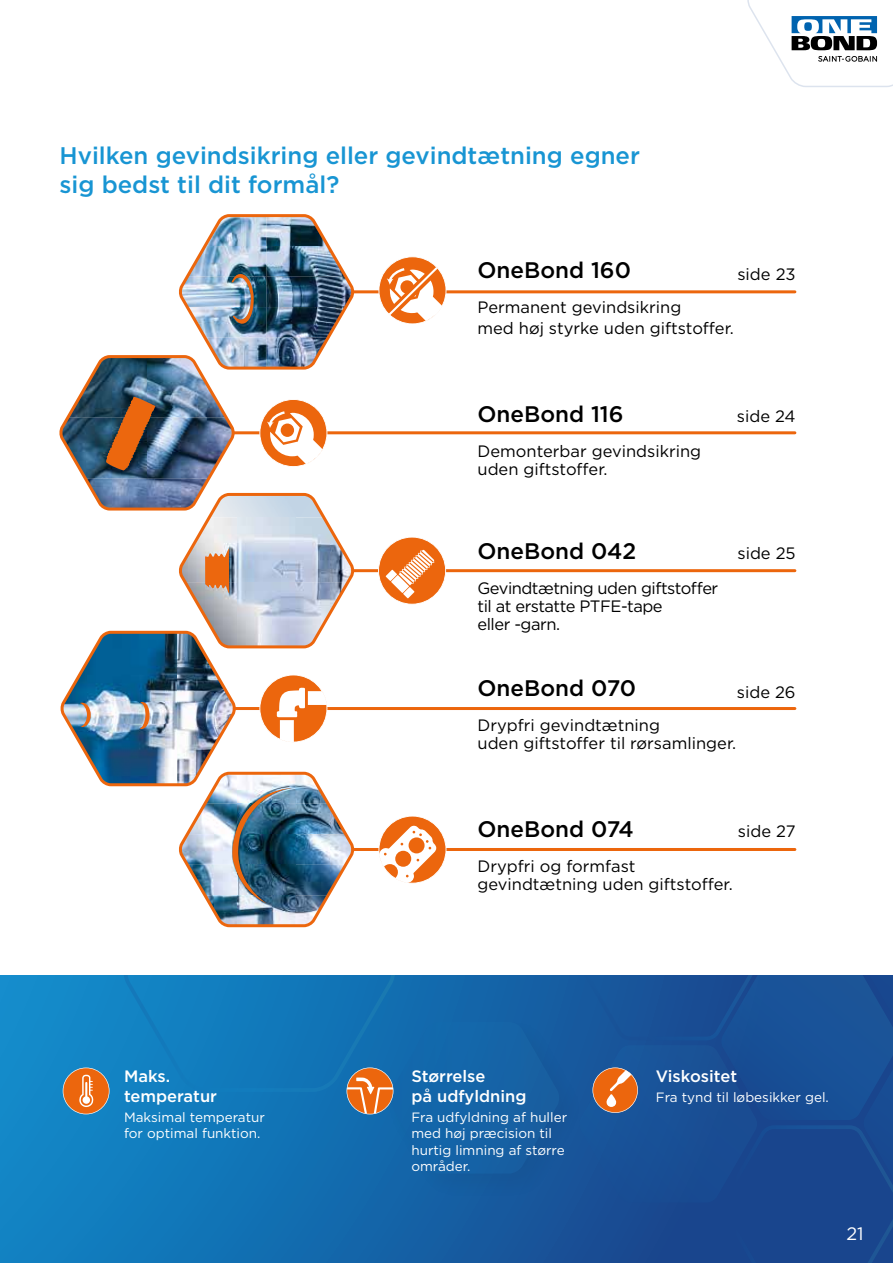
<style>
.page{position:relative;width:893px;height:1263px;background:#fff}
.page>*{position:absolute;margin:0;border:0;box-sizing:border-box;transform-origin:0 0}
.t1{font:500 24px/28.8px "Gotham";color:#1895d3}
.t2{font:500 22.5px "Gotham";color:#000}
.t3{font:18px "Gotham";color:#fff}
.t4{font:16.5px/18px "Gotham";color:#000}
.t5{font:16.5px/18px "Gotham";letter-spacing:-.03em;color:#000}
.t6{font:500 16.5px/19.8px "Gotham";color:#fff}
.t7{font:13.5px/16.2px "Gotham";color:#fff}
</style>
<div class="page">
<svg style="left:0;top:975px;width:577px;height:288px;background:#1376b8"></svg>
<img style="left:377px;top:1009px;width:200px;height:198px">
<svg style="left:747px;top:0;width:146px;height:87px"></svg>
<hr style="left:353px;top:290px;width:442px;height:3px;background:#ec660d">
<hr style="left:353px;top:569px;width:442px;height:3px;background:#ec660d">
<hr style="left:353px;top:848px;width:442px;height:3px;background:#ec660d">
<hr style="left:234px;top:431px;width:561px;height:3px;background:#ec660d">
<hr style="left:235px;top:707px;width:560px;height:3px;background:#ec660d">
<svg style="left:378px;top:256px;width:68px;height:68px"></svg>
<svg style="left:378px;top:816px;width:68px;height:68px"></svg>
<svg style="left:63px;top:1067px;width:46px;height:47px;background:#c07f52"></svg>
<svg style="left:122px;top:975px;width:438px;height:198px;background:#1770af"></svg>
<svg style="left:378px;top:537px;width:68px;height:68px"></svg>
<img style="left:59px;top:214px;width:298px;height:714px">
<svg style="left:577px;top:975px;width:316px;height:288px;background:#1c4d91"></svg>
<h1 class="t1" style="left:60px;top:141px;width:582px">Hvilken gevindsikring eller gevindtætning egner sig bedst til dit formål?</h1>
<h2 class="t2" style="left:477px;top:256px;width:155px">OneBond 160</h2>
<p class="t4" style="left:477px;top:297px;width:258px;line-height:21px">Permanent gevindsikring<br>med høj styrke uden giftstoffer.</p>
<p class="t4" style="left:737px;top:265px;width:60px">side 23</p>
<h2 class="t2" style="left:477px;top:399px;width:148px">OneBond 116</h2>
<p class="t4" style="left:477px;top:442px;width:225px">Demonterbar gevindsikring uden giftstoffer.</p>
<p class="t4" style="left:737px;top:407px;width:60px">side 24</p>
<h2 class="t2" style="left:477px;top:536px;width:160px">OneBond 042</h2>
<p class="t5" style="left:477px;top:579px;width:242px">Gevindtætning uden giftstoffer til at erstatte PTFE-tape<br>eller -garn.</p>
<p class="t4" style="left:737px;top:543px;width:60px">side 25</p>
<h2 class="t2" style="left:477px;top:674px;width:160px">OneBond 070</h2>
<p class="t4" style="left:477px;top:716px;width:260px">Drypfri gevindtætning<br>uden giftstoffer til rørsamlinger.</p>
<p class="t4" style="left:737px;top:683px;width:60px">side 26</p>
<h2 class="t2" style="left:477px;top:814px;width:158px">OneBond 074</h2>
<p class="t4" style="left:477px;top:857px;width:257px">Drypfri og formfast gevindtætning uden giftstoffer.</p>
<p class="t4" style="left:738px;top:822px;width:59px">side 27</p>
<p class="t6" style="left:124px;top:1066px;width:95px">Maks. temperatur</p>
<p class="t7" style="left:124px;top:1109px;width:142px">Maksimal temperatur for optimal funktion.</p>
<p class="t6" style="left:411px;top:1066px;width:117px">Størrelse<br>på udfyldning</p>
<p class="t7" style="left:411px;top:1109px;width:157px">Fra udfyldning af huller med høj præcision til hurtig limning af større områder.</p>
<p class="t6" style="left:656px;top:1066px;width:83px">Viskositet</p>
<p class="t7" style="left:656px;top:1089px;width:175px">Fra tynd til løbesikker gel.</p>
<p class="t3" style="left:846px;top:1222px;width:19px">21</p>
</div>
